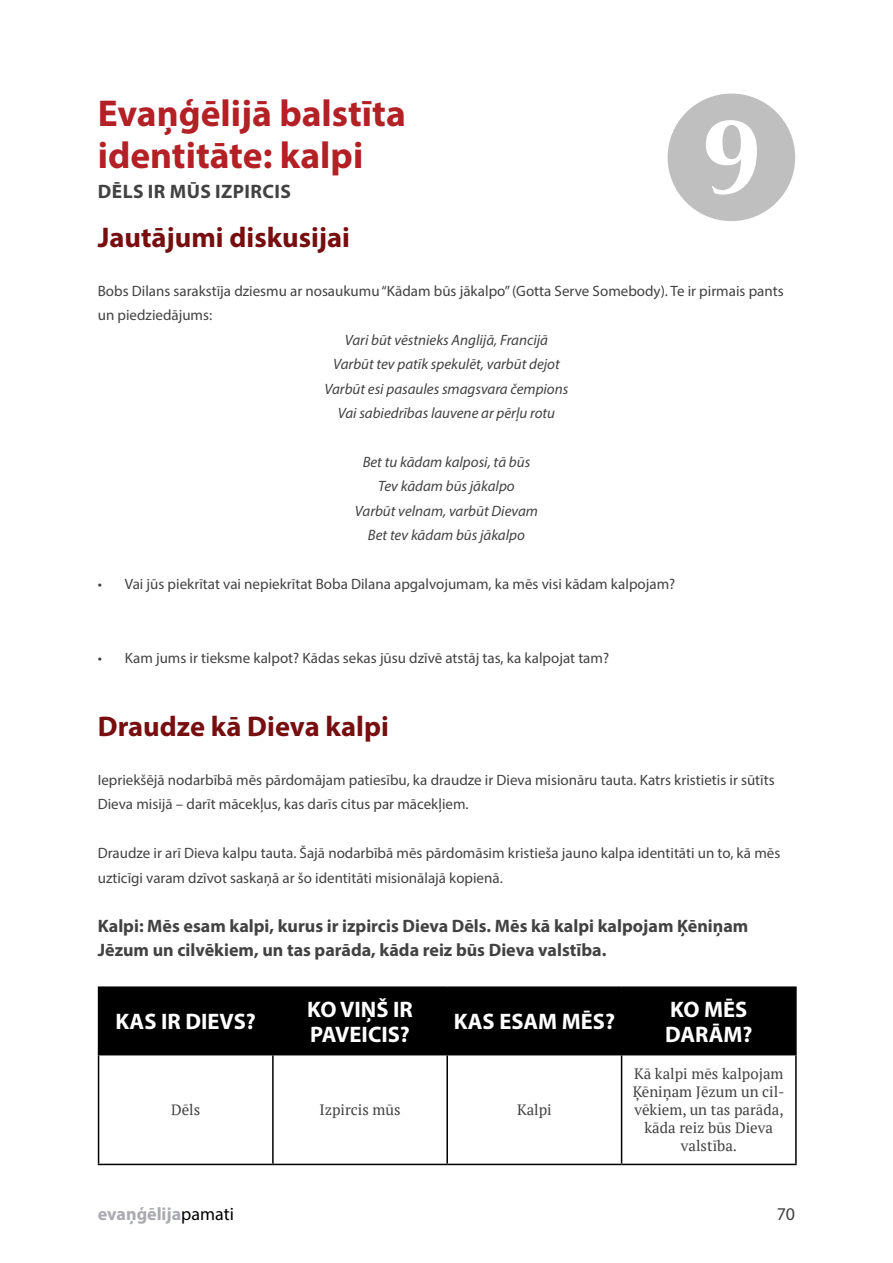
<style>
.page{position:relative;width:893px;height:1263px;background:#fff}
.page>*{position:absolute;margin:0;border:0;box-sizing:border-box;transform-origin:0 0}
.t1{font:700 37.5px/42px "Myriad Pro";color:#b32025}
.t2{font:700 28.5px "Myriad Pro";color:#770e0f}
.t3{font:700 22.5px/24.5px "Myriad Pro";color:#fff}
.t4{font:700 19.5px "Myriad Pro";letter-spacing:.02em;color:#424242}
.t5{font:700 18px/24.5px "Myriad Pro";color:#424242}
.t6{font:700 18px "Myriad Pro";color:#aaabb0}
.t7{font:18px "Myriad Pro";color:#424242}
.t8{font:15px/24.5px "Myriad Pro";color:#424242}
.t9{font:italic 15px/24.5px "Myriad Pro";color:#424242;text-align:center}
.t10{font:15px/18px "PT Serif";color:#424242;text-align:center}
.s1{font-weight:400;color:#000}
</style>
<div class="page">
<div style="left:99px;top:988px;width:696px;height:66px;background:#000"></div>
<hr style="left:98px;top:986px;width:175px;height:2px;background:#000">
<hr style="left:98px;top:988px;width:1px;height:66px;background:#000">
<hr style="left:273px;top:986px;width:174px;height:2px;background:#000">
<hr style="left:272px;top:988px;width:2px;height:66px;background:#000">
<hr style="left:447px;top:986px;width:175px;height:2px;background:#000">
<hr style="left:446px;top:988px;width:2px;height:66px;background:#000">
<hr style="left:622px;top:986px;width:175px;height:2px;background:#000">
<hr style="left:621px;top:988px;width:1px;height:66px;background:#000">
<hr style="left:795px;top:988px;width:2px;height:66px;background:#000">
<hr style="left:98px;top:1054px;width:175px;height:1px;background:#000">
<hr style="left:98px;top:1055px;width:1px;height:109px;background:#000">
<hr style="left:273px;top:1054px;width:174px;height:1px;background:#000">
<hr style="left:272px;top:1055px;width:2px;height:109px;background:#000">
<hr style="left:447px;top:1054px;width:175px;height:1px;background:#000">
<hr style="left:446px;top:1055px;width:2px;height:109px;background:#000">
<hr style="left:622px;top:1054px;width:175px;height:1px;background:#000">
<hr style="left:621px;top:1055px;width:1px;height:109px;background:#000">
<hr style="left:795px;top:1055px;width:2px;height:109px;background:#000">
<hr style="left:98px;top:1164px;width:175px;height:1px;background:#000">
<hr style="left:273px;top:1164px;width:174px;height:1px;background:#000">
<hr style="left:447px;top:1164px;width:175px;height:1px;background:#000">
<hr style="left:622px;top:1164px;width:175px;height:1px;background:#000">
<svg style="left:668px;top:94px;width:127px;height:127px"></svg>
<h1 class="t1" style="left:98px;top:91px;width:309px">Evaņģēlijā balstīta identitāte: kalpi</h1>
<h3 class="t4" style="left:98px;top:179px;width:194px">DĒLS IR MŪS IZPIRCIS</h3>
<h2 class="t2" style="left:98px;top:219px;width:254px">Jautājumi diskusijai</h2>
<p class="t8" style="left:98px;top:278px;width:687px">Bobs Dilans sarakstīja dziesmu ar nosaukumu “Kādam būs jākalpo” (Gotta Serve Somebody). Te ir pirmais pants un piedziedājums:</p>
<p class="t9" style="left:325px;top:327px;width:245px">Vari būt vēstnieks Anglijā, Francijā Varbūt tev patīk spekulēt, varbūt dejot Varbūt esi pasaules smagsvara čempions Vai sabiedrības lauvene ar pērļu rotu</p>
<p class="t9" style="left:355px;top:449px;width:185px">Bet tu kādam kalposi, tā būs<br>Tev kādam būs jākalpo<br>Varbūt velnam, varbūt Dievam<br>Bet tev kādam būs jākalpo</p>
<p class="t8" style="left:98px;top:572px;width:579px">• Vai jūs piekrītat vai nepiekrītat Boba Dilana apgalvojumam, ka mēs visi kādam kalpojam?</p>
<p class="t8" style="left:98px;top:645px;width:513px">• Kam jums ir tieksme kalpot? Kādas sekas jūsu dzīvē atstāj tas, ka kalpojat tam?</p>
<h2 class="t2" style="left:98px;top:708px;width:293px">Draudze kā Dieva kalpi</h2>
<p class="t8" style="left:98px;top:767px;width:678px">Iepriekšējā nodarbībā mēs pārdomājam patiesību, ka draudze ir Dieva misionāru tauta. Katrs kristietis ir sūtīts<br>Dieva misijā – darīt mācekļus, kas darīs citus par mācekļiem.</p>
<p class="t8" style="left:98px;top:841px;width:684px">Draudze ir arī Dieva kalpu tauta. Šajā nodarbībā mēs pārdomāsim kristieša jauno kalpa identitāti un to, kā mēs uzticīgi varam dzīvot saskaņā ar šo identitāti misionālajā kopienā.</p>
<p class="t5" style="left:98px;top:913px;width:652px">Kalpi: Mēs esam kalpi, kurus ir izpircis Dieva Dēls. Mēs kā kalpi kalpojam Ķēniņam<br>Jēzum un cilvēkiem, un tas parāda, kāda reiz būs Dieva valstība.</p>
<h3 class="t3" style="left:116px;top:1009px;width:142px">KAS IR DIEVS?</h3>
<h3 class="t3" style="left:307px;top:997px;width:107px">KO VIŅŠ IR<br>PAVEICIS?</h3>
<h3 class="t3" style="left:454px;top:1009px;width:163px">KAS ESAM MĒS?</h3>
<p class="t10" style="left:171px;top:1101px;width:31px">Dēls</p>
<p class="t10" style="left:320px;top:1101px;width:83px">Izpircis mūs</p>
<p class="t10" style="left:517px;top:1101px;width:36px">Kalpi</p>
<h3 class="t3" style="left:665px;top:997px;width:89px">KO MĒS<br>DARĀM?</h3>
<p class="t10" style="left:633px;top:1065px;width:153px">Kā kalpi mēs kalpojam<br>Ķēniņam Jēzum un cil&shy;vēkiem, un tas parāda, kāda reiz būs Dieva valstība.</p>
<p class="t6" style="left:98px;top:1202px;width:138px">evaņģēlija<span class="s1">pamati</span></p>
<p class="t7" style="left:777px;top:1202px;width:20px">70</p>
</div>
